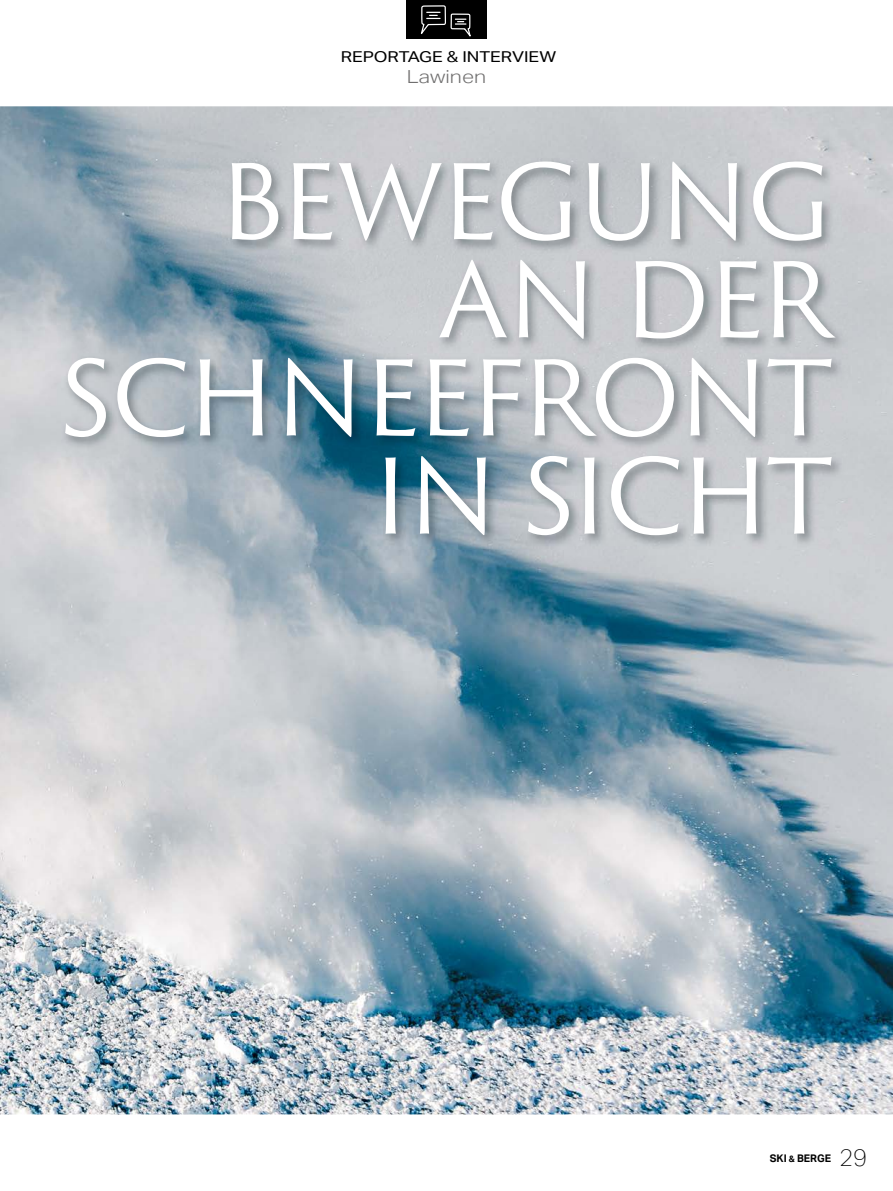
<style>
.page{position:relative;width:893px;height:1191px;background:#fff}
.page>*{position:absolute;margin:0;border:0;box-sizing:border-box;transform-origin:0 0}
.t1{font:101.1px/98.1px "Trajan Sans Pro";letter-spacing:-.035em;color:#fff;text-align:right}
.t2{font:300 18px "Aktiv Grotesk";color:#706f6f;scale:1.2 1}
.t3{font:15px "Aktiv Grotesk";color:#000;scale:1.2 1}
.t4{font:700 10.5px "Aktiv Grotesk";color:#000}
.s1{font-size:9px}
.s2{font-weight:100;font-size:24px}
</style>
<div class="page">
<img style="left:1px;top:106px;width:892px;height:1008px">
<img style="left:0;top:106px;width:1px;height:1008px">
<img style="left:61px;top:158px;width:787px;height:390px">
<div style="left:406px;top:0;width:81px;height:38px;background:#000"></div>
<svg style="left:421px;top:5px;width:50px;height:32px"></svg>
<p class="t3" style="left:341px;top:48px;width:181px">REPORTAGE &amp; INTERVIEW</p>
<p class="t2" style="left:407px;top:67px;width:68px">Lawinen</p>
<p class="t1" style="left:60px;top:153px;width:774px">BEWEGUNG<br>AN DER<br>SCHNEEFRONT<br>IN SICHT</p>
<p class="t4" style="left:770px;top:1152px;width:99px">SKI <span class="s1">&amp;</span> BERGE <span class="s2">29</span></p>
</div>
